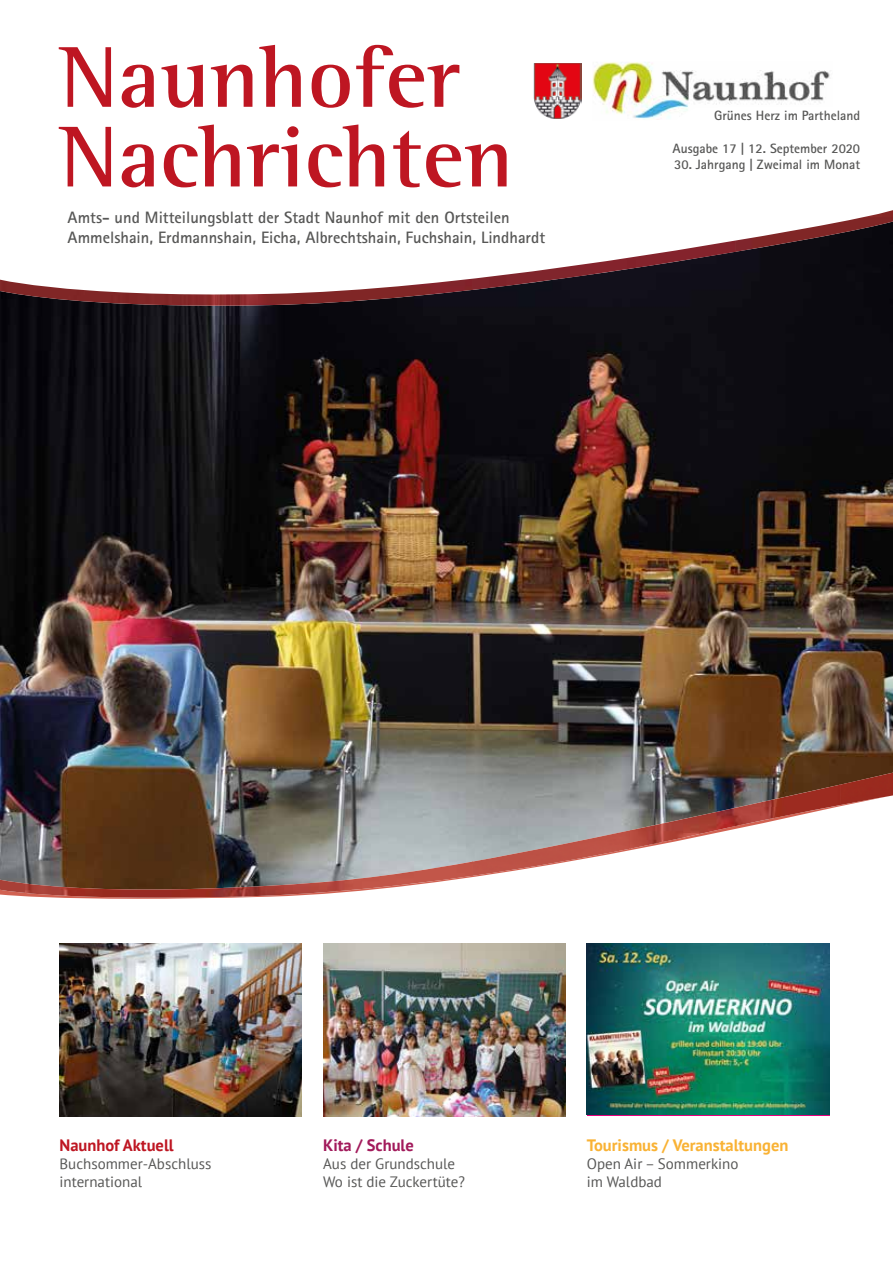
<style>
.page{position:relative;width:893px;height:1263px;background:#fff}
.page>*{position:absolute;margin:0;border:0;box-sizing:border-box;transform-origin:0 0}
.t1{font:700 88.5px/79.7px "Rotis Semi Serif";letter-spacing:.005em;color:#be1622}
.t2{font:700 16.5px/19.8px "Rotis Sans Serif";color:#575756}
.t3{font:700 16.5px "PT Sans";color:#f9b234}
.t4{font:700 16.5px "PT Sans";color:#be1622}
.t5{font:700 16.5px "PT Sans";color:#a21a5b}
.t6{font:15px/18px "PT Sans";color:#575756}
.t7{font:700 13.5px "Rotis Sans Serif";color:#575756}
</style>
<div class="page">
<img style="left:0;top:298px;width:893px;height:497px">
<img style="left:0;top:298px;width:473px;height:8px">
<img style="left:60px;top:944px;width:242px;height:172px">
<img style="left:323px;top:944px;width:243px;height:172px">
<img style="left:587px;top:944px;width:242px;height:170px">
<svg style="left:0;top:118px;width:893px;height:180px"></svg>
<img style="left:533px;top:63px;width:49px;height:55px">
<img style="left:592px;top:62px;width:241px;height:59px">
<svg style="left:0;top:795px;width:846px;height:104px"></svg>
<img style="left:683px;top:784px;width:158px;height:54px">
<img style="left:840px;top:773px;width:53px;height:32px">
<img style="left:472px;top:830px;width:159px;height:46px">
<img style="left:630px;top:819px;width:53px;height:30px">
<img style="left:0;top:861px;width:473px;height:37px">
<h1 class="t1" style="left:60px;top:37px;width:455px">Naunhofer<br>Nachrichten</h1>
<p class="t2" style="left:68px;top:207px;width:479px">Amts- und Mitteilungsblatt der Stadt Naunhof mit den Ortsteilen<br>Ammelshain, Erdmannshain, Eicha, Albrechtshain, Fuchshain, Lindhardt</p>
<p class="t7" style="left:714px;top:107px;width:147px">Grünes Herz im Partheland</p>
<p class="t7" style="left:672px;top:140px;width:189px">Ausgabe 17 | 12. September 2020</p>
<p class="t7" style="left:674px;top:156px;width:187px">30. Jahrgang | Zweimal im Monat</p>
<p class="t4" style="left:60px;top:1134px;width:116px">Naunhof Aktuell</p>
<p class="t6" style="left:60px;top:1154px;width:153px">Buchsommer-Abschluss international</p>
<p class="t5" style="left:323px;top:1134px;width:92px">Kita / Schule</p>
<p class="t6" style="left:323px;top:1154px;width:143px">Aus der Grundschule<br>Wo ist die Zuckertüte?</p>
<p class="t3" style="left:587px;top:1134px;width:203px">Tourismus / Veranstaltungen</p>
<p class="t6" style="left:587px;top:1154px;width:153px">Open Air – Sommerkino im Waldbad</p>
</div>
